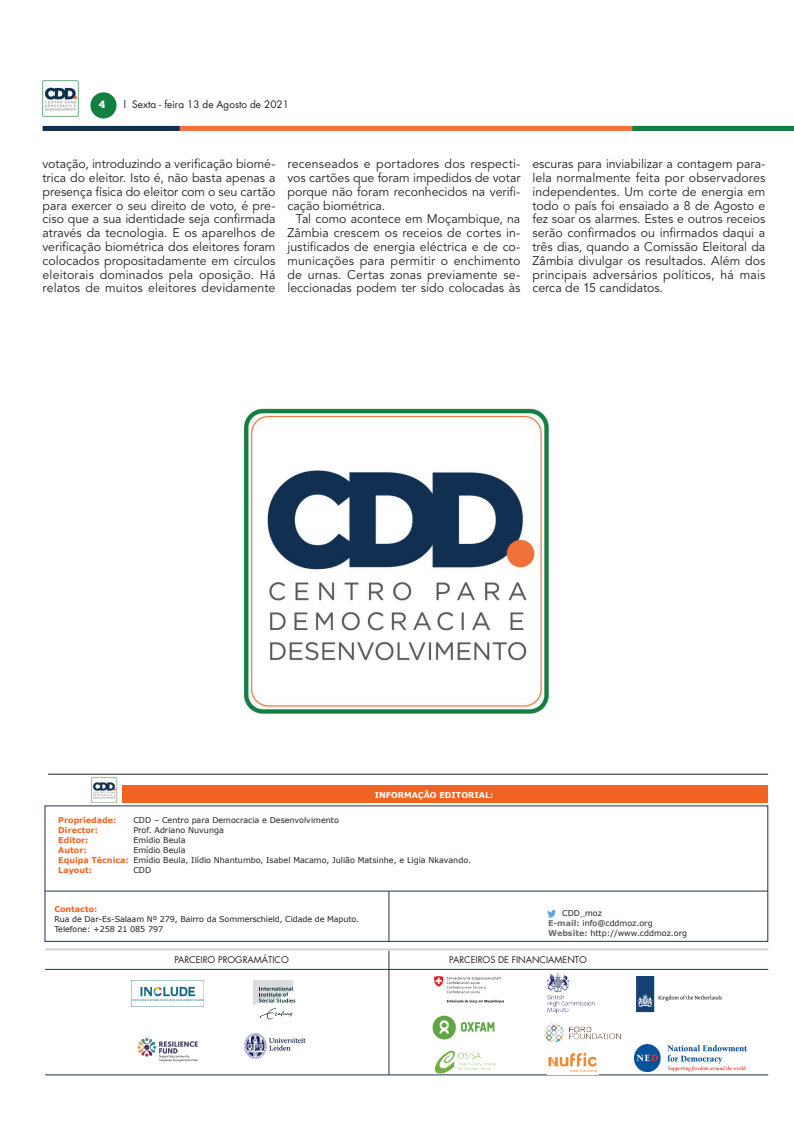
<style>
.page{position:relative;width:794px;height:1134px;background:#fff}
.page>*{position:absolute;margin:0;border:0;box-sizing:border-box;transform-origin:0 0}
.t1{font:12.5px/13.8px "Avenir LT Std";letter-spacing:.005em;color:#231f20;text-align:justify}
.t2{font:10px "Futura LT";color:#231f20}
.t3{font:700 10px "Popular";color:#fff}
.t4{font:9px "Futura LT";color:#231f20}
.t5{font:8px/10px "Verdana";color:#231f20}
.t6{font:700 8px "Verdana";color:#f26221}
.t7{font:700 8px "Verdana";color:#fff}
.s1{font-weight:700;color:#f26221}
.s2{font-weight:700;color:#6c6d70}
</style>
<div class="page">
<div style="left:45px;top:126px;width:749px;height:5px;background:#f37138"></div>
<div style="left:632px;top:126px;width:162px;height:5px;background:#107f40"></div>
<div style="left:43px;top:126px;width:137px;height:5px;background:#102e4f"></div>
<div style="left:90px;top:92px;width:27px;height:26px;background:#107f40;border-radius:50%"></div>
<img style="left:43px;top:81px;width:35px;height:35px">
<div style="left:122px;top:785px;width:645px;height:18px;background:#f26221"></div>
<hr style="left:45px;top:891px;width:723px;height:1px;background:#252e53">
<hr style="left:389px;top:891px;width:1px;height:50px;background:#252e53">
<img style="left:547px;top:909px;width:9px;height:9px">
<hr style="left:48px;top:774px;width:720px;height:1px;background:#231f20">
<img style="left:91px;top:777px;width:26px;height:26px">
<hr style="left:389px;top:950px;width:1px;height:125px;background:#252e53">
<hr style="left:45px;top:948px;width:723px;height:2px;background:#d1d2d4">
<hr style="left:45px;top:969px;width:723px;height:1px;background:#252e53">
<hr style="left:45px;top:1075px;width:723px;height:1px;background:#252e53">
<img style="left:434px;top:976px;width:69px;height:26px">
<img style="left:636px;top:976px;width:86px;height:37px">
<img style="left:434px;top:1050px;width:62px;height:25px">
<img style="left:548px;top:1052px;width:49px;height:20px">
<img style="left:634px;top:1045px;width:112px;height:26px">
<img style="left:546px;top:973px;width:49px;height:40px">
<img style="left:432px;top:1015px;width:62px;height:25px">
<img style="left:132px;top:980px;width:71px;height:21px">
<img style="left:245px;top:1033px;width:60px;height:26px">
<svg style="left:253px;top:980px;width:42px;height:39px"></svg>
<svg style="left:137px;top:1038px;width:61px;height:24px"></svg>
<img style="left:544px;top:1023px;width:77px;height:20px">
<img style="left:244px;top:408px;width:305px;height:306px">
<p class="t3" style="left:99px;top:98px;width:8px">4</p>
<p class="t2" style="left:124px;top:98px;width:166px">l Sexta - feira 13 de Agosto de 2021</p>
<p class="t1" style="left:43px;top:157px;width:234px">votação, introduzindo a verificação biomé&shy;trica do eleitor. Isto é, não basta apenas a presença física do eleitor com o seu cartão para exercer o seu direito de voto, é pre&shy;ciso que a sua identidade seja confirmada através da tecnologia. E os aparelhos de verificação biométrica dos eleitores foram colocados propositadamente em círculos eleitorais dominados pela oposição. Há relatos de muitos eleitores devidamente</p>
<p class="t1" style="left:287px;top:157px;width:234px">recenseados e portadores dos respecti&shy;vos cartões que foram impedidos de votar porque não foram reconhecidos na verifi&shy;cação biométrica.</p>
<p class="t1" style="left:287px;top:213px;width:234px;text-indent:9px">Tal como acontece em Moçambique, na Zâmbia crescem os receios de cortes in&shy;justificados de energia eléctrica e de co&shy;municações para permitir o enchimento de urnas. Certas zonas previamente se&shy;leccionadas podem ter sido colocadas às</p>
<p class="t1" style="left:532px;top:157px;width:234px">escuras para inviabilizar a contagem para&shy;lela normalmente feita por observadores independentes. Um corte de energia em todo o país foi ensaiado a 8 de Agosto e fez soar os alarmes. Estes e outros receios serão confirmados ou infirmados daqui a três dias, quando a Comissão Eleitoral da Zâmbia divulgar os resultados. Além dos principais adversários políticos, há mais cerca de 15 candidatos.</p>
<p class="t7" style="left:375px;top:789px;width:120px">INFORMAÇÃO EDITORIAL:</p>
<p class="t6" style="left:58px;top:815px;width:60px">Propriedade:</p>
<p class="t5" style="left:133px;top:815px;width:207px">CDD – Centro para Democracia e Desenvolvimento</p>
<p class="t6" style="left:58px;top:825px;width:41px">Director:</p>
<p class="t5" style="left:133px;top:825px;width:92px">Prof. Adriano Nuvunga</p>
<p class="t6" style="left:58px;top:835px;width:32px">Editor:</p>
<p class="t5" style="left:133px;top:835px;width:54px">Emídio Beula</p>
<p class="t6" style="left:58px;top:845px;width:30px">Autor:</p>
<p class="t5" style="left:58px;top:845px;width:414px;text-indent:75px">Emídio Beula<br><span class="s1">Equipa Técnica:</span> Emídio Beula, Ilídio Nhantumbo, Isabel Macamo, Julião Matsinhe, e Ligia Nkavando.<br><span class="s1">Layout:</span></p>
<p class="t5" style="left:133px;top:865px;width:19px">CDD</p>
<p class="t6" style="left:54px;top:903px;width:45px">Contacto:</p>
<p class="t5" style="left:54px;top:914px;width:306px">Rua de Dar-Es-Salaam Nº 279, Bairro da Sommerschield, Cidade de Maputo.<br>Telefone: +258 21 085 797</p>
<p class="t5" style="left:548px;top:908px;width:141px;text-indent:14px">CDD_moz<br><span class="s2">E-mail:</span> info@cddmoz.org<br><span class="s2">Website:</span> http://www.cddmoz.org</p>
<p class="t4" style="left:174px;top:954px;width:116px">PARCEIRO PROGRAMÁTICO</p>
<p class="t4" style="left:449px;top:954px;width:139px">PARCEIROS DE FINANCIAMENTO</p>
</div>
